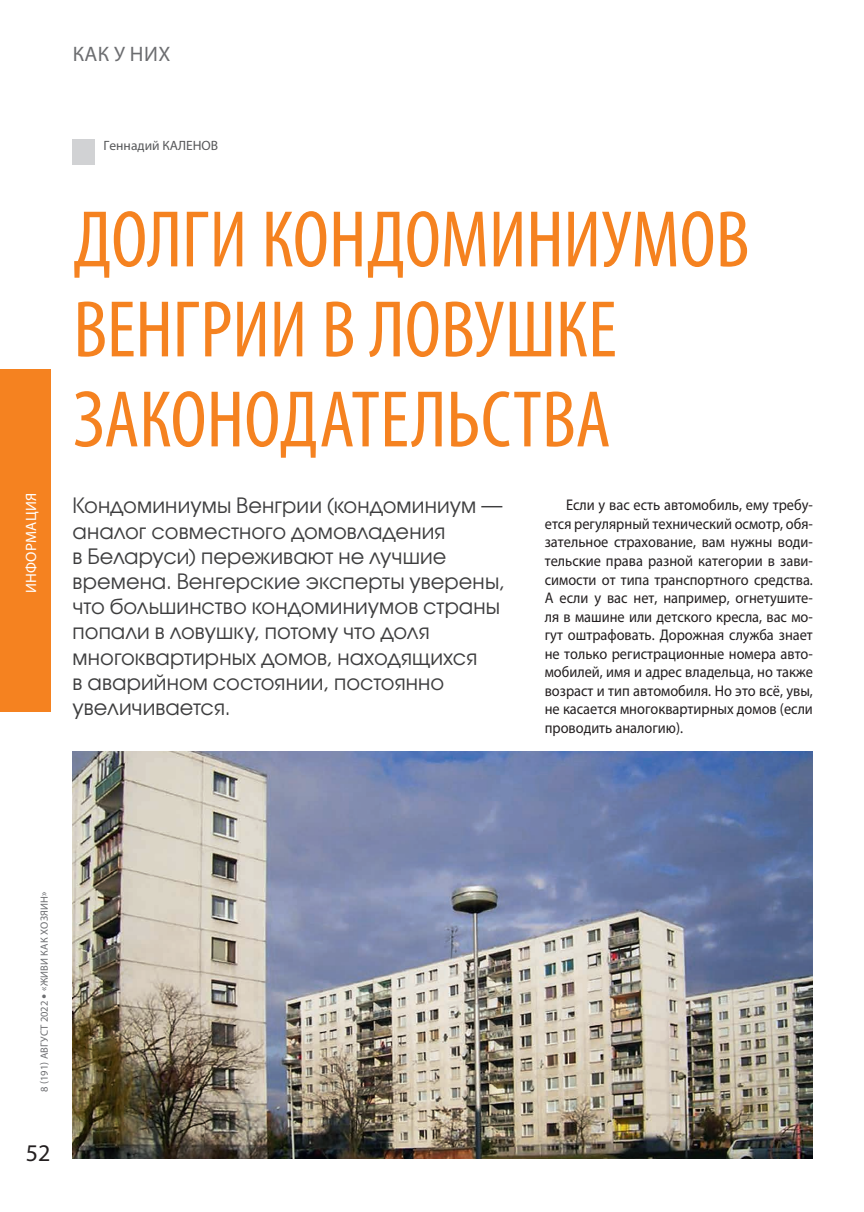
<style>
.page{position:relative;width:864px;height:1212px;background:#fff}
.page>*{position:absolute;margin:0;border:0;box-sizing:border-box;transform-origin:0 0}
.t1{font:condensed 81px/90px "Myriad Pro";color:#f58220}
.t2{font:24px "Myriad Pro";color:#231f20}
.t3{font:21px/25.2px "Avant Garde Gothic C";letter-spacing:.005em;color:#3e3e3f}
.t4{font:21px "Myriad Pro";letter-spacing:.02em;color:#6c6d70}
.t5{font:15.45px/18.6px "Myriad Pro";color:#231f20;text-align:justify;scale:.93 1}
.t6{font:15px "Myriad Pro";letter-spacing:.02em;color:#fff}
.t7{font:13.5px "Myriad Pro";color:#57585a}
.t8{font:10.5px "Myriad Pro";letter-spacing:.02em;color:#6c6d70}
.s1{font-family:"Tornado Cyr"}
</style>
<div class="page">
<div style="left:0;top:369px;width:50px;height:343px;background:#f58220"></div>
<div style="left:72px;top:139px;width:23px;height:26px;background:#d1d2d4"></div>
<img style="left:72px;top:751px;width:740px;height:407px">
<p class="t6" style="left:22px;top:593px;width:102px;rotate:-90deg">ИНФОРМАЦИЯ</p>
<h3 class="t4" style="left:73px;top:41px;width:99px">КАК У НИХ</h3>
<p class="t7" style="left:104px;top:137px;width:116px">Геннадий КАЛЕНОВ</p>
<h1 class="t1" style="left:73px;top:194px;width:677px">ДОЛГИ КОНДОМИНИУМОВ<br>ВЕНГРИИ В ЛОВУШКЕ<br>ЗАКОНОДАТЕЛЬСТВА</h1>
<p class="t3" style="left:72px;top:493px;width:433px">Кондоминиумы Венгрии (кондоминиум — аналог совместного домовладения<br>в Беларуси) переживают не лучшие времена. Венгерские эксперты уверены, что большинство кондоминиумов страны попали в ловушку, потому что доля многоквартирных домов, находящихся<br>в аварийном состоянии, постоянно увеличивается.</p>
<p class="t5" style="left:544px;top:496px;width:290px;text-indent:21px">Если у вас есть автомобиль, ему требу&shy;ется регулярный технический осмотр, обя&shy;зательное страхование, вам нужны води&shy;тельские права разной категории в зави&shy;симости от типа транспортного средства.<br>А если у вас нет, например, огнетушите&shy;ля в машине или детского кресла, вас мо&shy;гут оштрафовать. Дорожная служба знает не только регистрационные номера авто&shy;мобилей, имя и адрес владельца, но также возраст и тип автомобиля. Но это всё, увы, не касается многоквартирных домов (если проводить аналогию).</p>
<p class="t8" style="left:38px;top:1092px;width:202px;rotate:-90deg">8 (191) АВГУСТ 2022 <span class="s1">•</span> «ЖИВИ КАК ХОЗЯИН»</p>
<h2 class="t2" style="left:26px;top:1138px;width:26px">52</h2>
</div>
